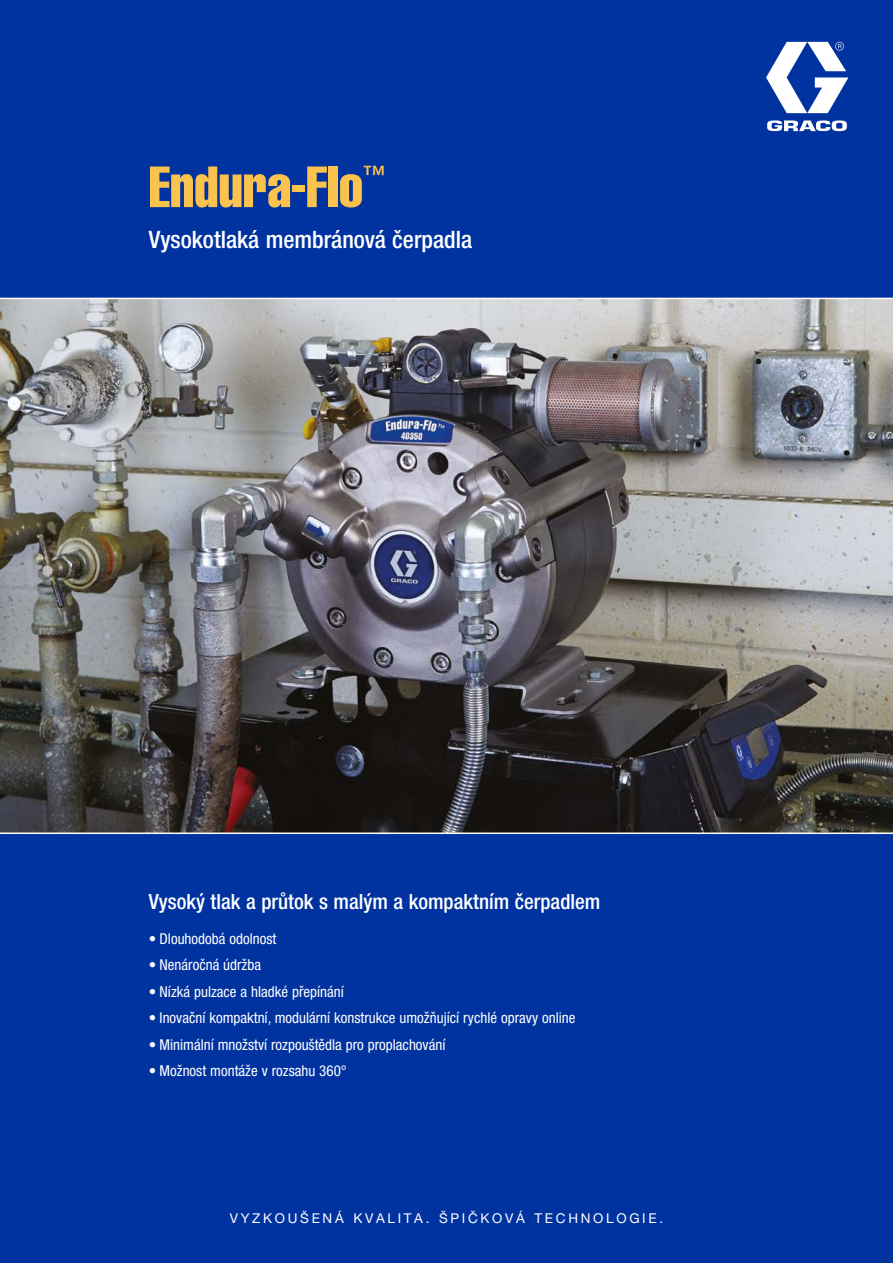
<style>
.page{position:relative;width:893px;height:1263px;background:#0033a0}
.page>*{position:absolute;margin:0;border:0;box-sizing:border-box;transform-origin:0 0}
.t1{font:57px "Helvetica LT Std Comp";color:#fcc24e}
.t2{font:500 condensed 24px "Helvetica Neue LTCE";color:#fff}
.t3{font:500 condensed 22.8px "Helvetica Neue LT Std";color:#fcc24e}
.t4{font:500 condensed 21px "Helvetica Neue LTCE";color:#fff}
.t5{font:condensed 15px "Helvetica Neue LTCE";color:#fff}
.t6{font:13.5px "Helvetica Neue CELT";letter-spacing:.2em;color:#fff}
</style>
<div class="page">
<img style="left:0;top:299px;width:893px;height:533px">
<hr style="left:0;top:832px;width:893px;height:2px;background:#fff">
<svg style="left:766px;top:42px;width:82px;height:71px"></svg>
<svg style="left:767px;top:120px;width:80px;height:11px"></svg>
<hr style="left:0;top:298px;width:893px;height:1px;background:#fff">
<h1 class="t1" style="left:149px;top:151px;width:216px">Endura-Flo</h1>
<h3 class="t3" style="left:363px;top:160px;width:24px">™</h3>
<h2 class="t2" style="left:149px;top:226px;width:325px">Vysokotlaká membránová čerpadla</h2>
<h3 class="t4" style="left:149px;top:889px;width:453px">Vysoký tlak a průtok s malým a kompaktním čerpadlem</h3>
<p class="t5" style="left:149px;top:930px;width:129px">• Dlouhodobá odolnost</p>
<p class="t5" style="left:149px;top:956px;width:114px">• Nenáročná údržba</p>
<p class="t5" style="left:149px;top:983px;width:196px">• Nízká pulzace a hladké přepínání</p>
<p class="t5" style="left:149px;top:1009px;width:428px">• Inovační kompaktní, modulární konstrukce umožňující rychlé opravy online</p>
<p class="t5" style="left:149px;top:1035px;width:298px">• Minimální množství rozpouštědla pro proplachování</p>
<p class="t5" style="left:149px;top:1062px;width:200px">• Možnost montáže v rozsahu 360°</p>
<p class="t6" style="left:230px;top:1209px;width:435px">VYZKOUŠENÁ KVALITA. ŠPIČKOVÁ TECHNOLOGIE.</p>
</div>
